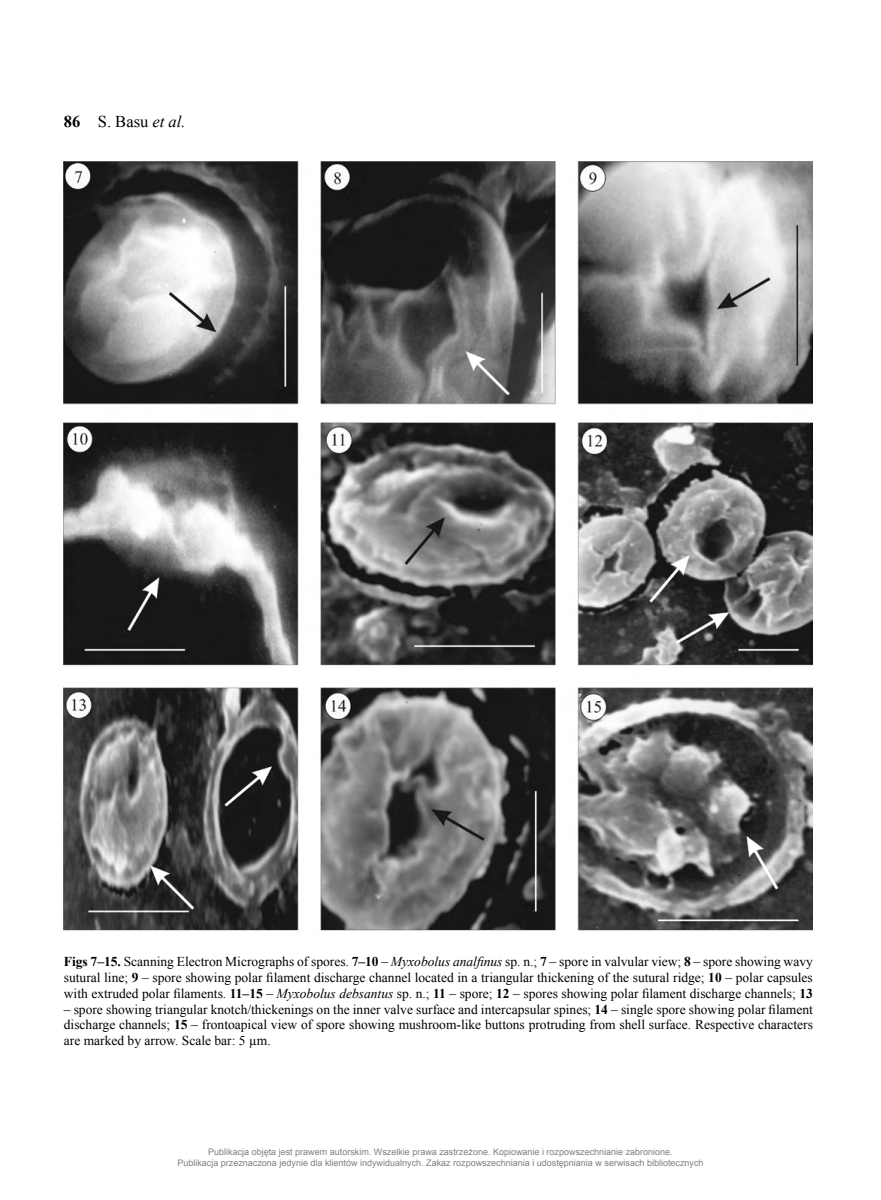
<style>
.page{position:relative;width:881px;height:1200px;background:#fff}
.page>*{position:absolute;margin:0;border:0;box-sizing:border-box;transform-origin:0 0}
.t1{font:16.5px "Times New Roman";color:#000}
._15_figury{font:13.5px/15.8px "Times New Roman";color:#000;text-align:justify}
.t2{font:9px/10.8px "Arial";color:#808080;text-align:center}
.s1{font-weight:700}
.s2{font-style:italic}
</style>
<div class="page">
<img style="left:64px;top:162px;width:748px;height:769px">
<p class="t1" style="left:64px;top:110px;width:123px"><span class="s1">86</span> S. Basu <span class="s2">et al.</span></p>
<p class="_15_figury" style="left:64px;top:953px;width:750px"><span class="s1">Figs 7–15.</span> Scanning Electron Micrographs of spores. <span class="s1">7–10</span> – <span class="s2">Myxobolus analfinus</span> sp. n.; <span class="s1">7</span> – spore in valvular view; <span class="s1">8</span> – spore showing wavy sutural line; <span class="s1">9</span> – spore showing polar filament discharge channel located in a triangular thickening of the sutural ridge; <span class="s1">10</span> – polar capsules with extruded polar filaments. <span class="s1">11–15</span> – <span class="s2">Myxobolus debsantus</span> sp. n.; <span class="s1">11</span> – spore; <span class="s1">12</span> – spores showing polar filament discharge channels; <span class="s1">13</span></p>
<p class="_15_figury" style="left:64px;top:1000px;width:750px">– spore showing triangular knotch/thickenings on the inner valve surface and intercapsular spines; <span class="s1">14</span> – single spore showing polar filament discharge channels; <span class="s1">15</span> – frontoapical view of spore showing mushroom-like buttons protruding from shell surface. Respective characters are marked by arrow. Scale bar: 5 µm.</p>
<p class="t2" style="left:177px;top:1146px;width:527px">Publikacja objęta jest prawem autorskim. Wszelkie prawa zastrzeżone. Kopiowanie i rozpowszechnianie zabronione.<br>Publikacja przeznaczona jedynie dla klientów indywidualnych. Zakaz rozpowszechniania i udostępniania w serwisach bibliotecznych</p>
</div>
